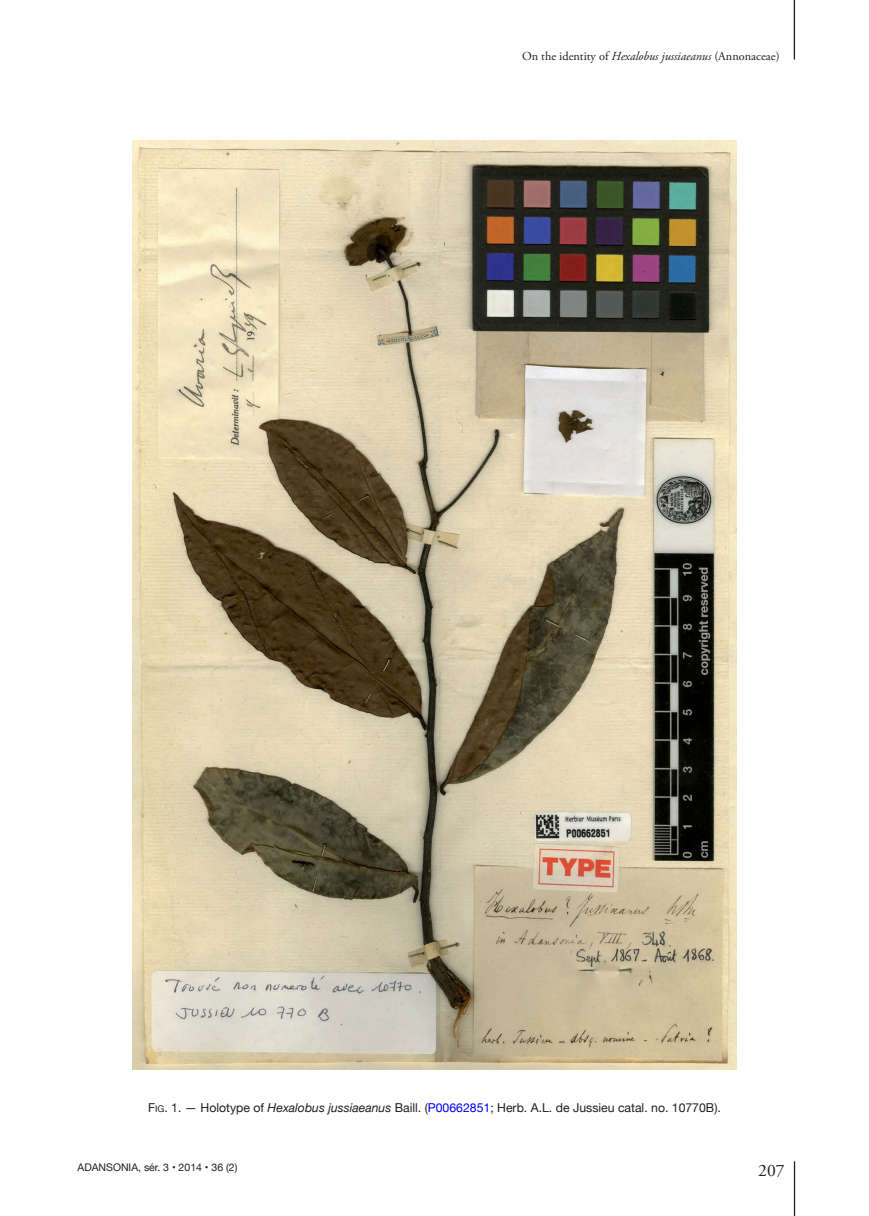
<style>
.page{position:relative;width:869px;height:1216px;background:#fff}
.page>*{position:absolute;margin:0;border:0;box-sizing:border-box;transform-origin:0 0}
.t1{font:17.5px "Adobe Garamond Pro";color:#231f20}
.t2{font:12.25px "Helvetica Neue";color:#231f20}
.t3{font:12.25px "Adobe Garamond Pro";color:#231f20}
.t4{font:10.5px "Helvetica Neue";color:#231f20}
.s1{font-style:italic}
.s2{font-style:inherit}
.s3{font-size:9.1px}
.s4{color:#00f}
</style>
<div class="page">
<hr style="left:793px;top:1161px;width:1px;height:54px;background:#231f20">
<hr style="left:793px;top:0;width:1px;height:60px;background:#231f20">
<img style="left:132px;top:141px;width:604px;height:928px">
<p class="t3" style="left:522px;top:48px;width:259px">On the identity of <span class="s1">Hexalobus jussiaeanus</span> (Annonaceae)</p>
<p class="t2" style="left:148px;top:1098px;width:574px"><span class="s2">F</span><span class="s3">IG</span>. 1. — Holotype of <span class="s1">Hexalobus jussiaeanus</span> Baill. (<span class="s4">P00662851</span>; Herb. A.L. de Jussieu catal. no. 10770B).</p>
<p class="t4" style="left:78px;top:1159px;width:161px">ADANSONIA, sér. 3 • 2014 • 36 (2)</p>
<h1 class="t1" style="left:758px;top:1160px;width:28px">207</h1>
</div>
